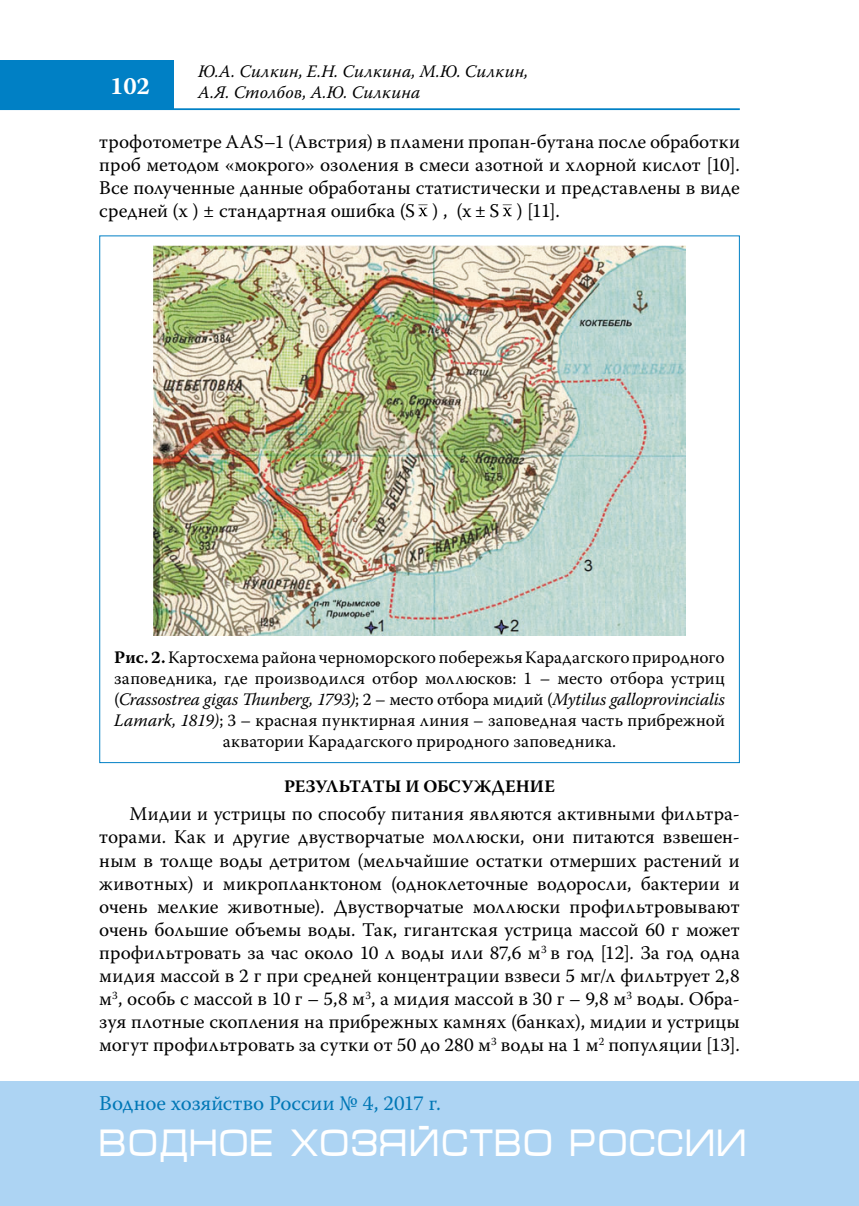
<style>
.page{position:relative;width:859px;height:1206px;background:#fff}
.page>*{position:absolute;margin:0;border:0;box-sizing:border-box;transform-origin:0 0}
.t1{font:38.5px "Micra";color:#fff;scale:.81 1}
.t2{font:700 24.5px "Warnock Pro";color:#fff}
.t3{font:21px "Warnock Pro";color:#0077b6}
.t4{font:19.25px/23.1px "Warnock Pro";letter-spacing:.005em;color:#000;text-align:justify}
.t5{font:17.5px/21px "Warnock Pro";letter-spacing:.005em;color:#000;text-align:center}
.t6{font:italic 17.5px/21px "Warnock Pro";letter-spacing:.005em;color:#000}
.t7{font:700 17.5px "Warnock Pro";color:#000}
.s1{font-weight:700}
.s2{font-style:italic}
</style>
<div class="page">
<hr style="left:0;top:108px;width:739px;height:2px;background:#0080c5">
<div style="left:0;top:60px;width:174px;height:50px;background:#0080c5"></div>
<div style="left:0;top:1081px;width:858px;height:124px;background:#add4f3"></div>
<svg style="left:418px;top:204px;width:9px;height:12px"></svg>
<svg style="left:502px;top:204px;width:9px;height:12px"></svg>
<img style="left:154px;top:246px;width:531px;height:389px">
<p class="t2" style="left:110px;top:71px;width:41px">102</p>
<p class="t6" style="left:198px;top:60px;width:331px">Ю.А. Силкин, Е.Н. Силкина, М.Ю. Силкин,<br>А.Я. Столбов, А.Ю. Силкина</p>
<p class="t4" style="left:99px;top:130px;width:641px">трофотометре AAS–1 (Австрия) в пламени пропан-бутана после обработки проб методом «мокрого» озоления в смеси азотной и хлорной кислот [10].<br>Все полученные данные обработаны статистически и представлены в виде средней (x ) ± стандартная ошибка (S ) , (х ± S ) [11].</p>
<p class="t5" style="left:114px;top:646px;width:612px"><span class="s1">Рис. 2.</span> Картосхема района черноморского побережья Карадагского природного заповедника, где производился отбор моллюсков: 1 – место отбора устриц (<span class="s2">Crassostrea gigas Thunberg, 1793)</span>; 2 – место отбора мидий (<span class="s2">Mytilus galloprovincialis Lamark, 1819)</span>; 3 – красная пунктирная линия – заповедная часть прибрежной акватории Карадагского природного заповедника.</p>
<p class="t7" style="left:284px;top:776px;width:272px">РЕЗУЛЬТАТЫ И ОБСУЖДЕНИЕ</p>
<p class="t4" style="left:99px;top:802px;width:641px;text-indent:30px">Мидии и устрицы по способу питания являются активными фильтра&shy;торами. Как и другие двустворчатые моллюски, они питаются взвешен&shy;ным в толще воды детритом (мельчайшие остатки отмерших растений и животных) и микропланктоном (одноклеточные водоросли, бактерии и очень мелкие животные). Двустворчатые моллюски профильтровывают очень большие объемы воды. Так, гигантская устрица массой 60 г может профильтровать за час около 10 л воды или 87,6 м<sup>3</sup> в год [12]. За год одна мидия массой в 2 г при средней концентрации взвеси 5 мг/л фильтрует 2,8 м<sup>3</sup>, особь с массой в 10 г – 5,8 м<sup>3</sup>, а мидия массой в 30 г – 9,8 м<sup>3</sup> воды. Обра&shy;зуя плотные скопления на прибрежных камнях (банках), мидии и устрицы могут профильтровать за сутки от 50 до 280 м<sup>3</sup> воды на 1 м<sup>2</sup> популяции [13].</p>
<p class="t3" style="left:99px;top:1090px;width:343px">Водное хозяйство России № 4, 2017 г.</p>
<h1 class="t1" style="left:99px;top:1122px;width:801px">ВОДНОЕ ХОЗЯЙСТВО РОССИИ</h1>
</div>
